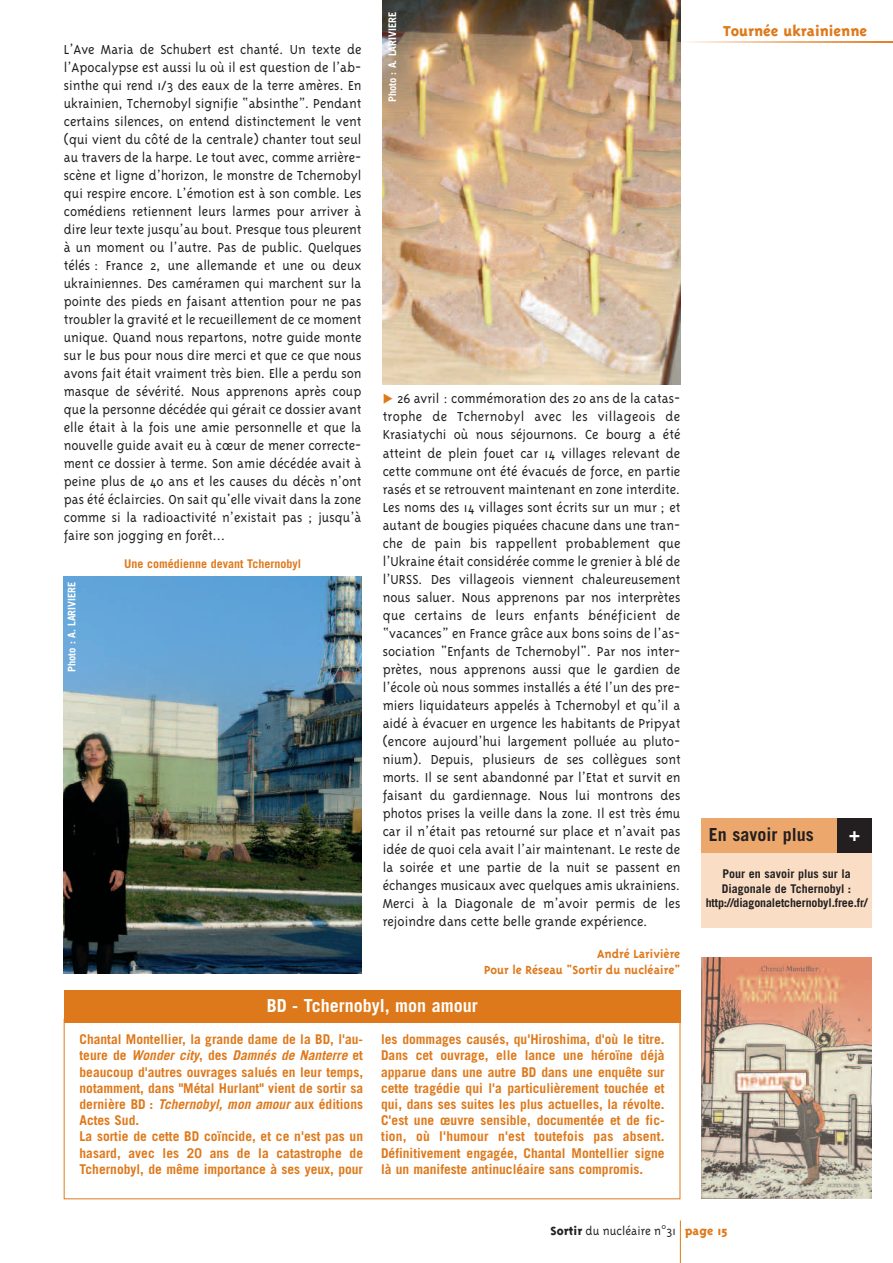
<style>
.page{position:relative;width:893px;height:1263px;background:#fff}
.page>*{position:absolute;margin:0;border:0;box-sizing:border-box;transform-origin:0 0}
.t1{font:700 18px "Trade Gothic";color:#fff}
.t2{font:700 18px "Trade Gothic";color:#231f20}
.t3{font:800 16.5px "Triplex";color:#de791b}
.t4{font:300 15px/18px "Triplex";color:#231f20;text-align:justify}
.t5{font:700 13.5px/16.2px "Trade Gothic";color:#de791b}
.t6{font:700 13.5px/16.2px "Triplex";color:#de791b;text-align:right}
.t7{font:300 13.5px "Triplex";color:#231f20}
.t8{font:700 12px/14.4px "Trade Gothic";color:#231f20;text-align:center}
.t9{font:700 12px "Trade Gothic";color:#de791b}
.t10{font:700 10.5px "Trade Gothic";color:#fff}
.s1{color:#de791b}
.s2{font-style:italic}
.s3{font-weight:800}
.s4{font-family:"Trade Gothic";font-weight:400}
.s5{font-weight:800;color:#de791b}
</style>
<div class="page">
<hr style="left:680px;top:1220px;width:1px;height:43px;background:#de791b">
<svg style="left:680px;top:41px;width:213px;height:2px"></svg>
<div style="left:64px;top:990px;width:617px;height:33px;background:#de791b"></div>
<img style="left:702px;top:958px;width:170px;height:241px">
<img style="left:64px;top:576px;width:297px;height:397px">
<img style="left:383px;top:0;width:297px;height:385px">
<div style="left:701px;top:852px;width:170px;height:75px;background:#f9dec5"></div>
<div style="left:701px;top:819px;width:170px;height:34px;background:#eca76c"></div>
<div style="left:838px;top:819px;width:34px;height:34px;background:#231f20"></div>
<p class="t4" style="left:64px;top:40px;width:299px">L’Ave Maria de Schubert est chanté. Un texte de l’Apocalypse est aussi lu où il est question de l’ab&shy;sinthe qui rend 1/3 des eaux de la terre amères. En ukrainien, Tchernobyl signifie “absinthe”. Pendant certains silences, on entend distinctement le vent (qui vient du côté de la centrale) chanter tout seul au travers de la harpe. Le tout avec, comme arrière&shy;scène et ligne d’horizon, le monstre de Tchernobyl qui respire encore. L’émotion est à son comble. Les comédiens retiennent leurs larmes pour arriver à dire leur texte jusqu’au bout. Presque tous pleurent à un moment ou l’autre. Pas de public. Quelques télés : France 2, une allemande et une ou deux ukrainiennes. Des caméramen qui marchent sur la pointe des pieds en faisant attention pour ne pas troubler la gravité et le recueillement de ce moment unique. Quand nous repartons, notre guide monte sur le bus pour nous dire merci et que ce que nous avons fait était vraiment très bien. Elle a perdu son masque de sévérité. Nous apprenons après coup que la personne décédée qui gérait ce dossier avant elle était à la fois une amie personnelle et que la nouvelle guide avait eu à cœur de mener correcte&shy;ment ce dossier à terme. Son amie décédée avait à peine plus de 40 ans et les causes du décès n’ont pas été éclaircies. On sait qu'elle vivait dans la zone comme si la radioactivité n’existait pas ; jusqu’à faire son jogging en forêt…</p>
<p class="t10" style="left:68px;top:672px;width:92px;rotate:-90deg">Photo : A. LARIVIERE</p>
<p class="t9" style="left:124px;top:559px;width:178px">Une comédienne devant Tchernobyl</p>
<p class="t10" style="left:389px;top:102px;width:92px;rotate:-90deg">Photo : A. LARIVIERE</p>
<p class="t4" style="left:383px;top:389px;width:299px"><span class="s1">◆</span> 26 avril : commémoration des 20 ans de la catas&shy;trophe de Tchernobyl avec les villageois de Krasiatychi où nous séjournons. Ce bourg a été atteint de plein fouet car 14 villages relevant de cette commune ont été évacués de force, en partie rasés et se retrouvent maintenant en zone interdite.<br>Les noms des 14 villages sont écrits sur un mur ; et autant de bougies piquées chacune dans une tran&shy;che de pain bis rappellent probablement que l’Ukraine était considérée comme le grenier à blé de l’URSS. Des villageois viennent chaleureusement nous saluer. Nous apprenons par nos interprètes que certains de leurs enfants bénéficient de “vacances” en France grâce aux bons soins de l’as&shy;sociation "Enfants de Tchernobyl". Par nos inter&shy;prètes, nous apprenons aussi que le gardien de l’école où nous sommes installés a été l’un des pre&shy;miers liquidateurs appelés à Tchernobyl et qu’il a aidé à évacuer en urgence les habitants de Pripyat (encore aujourd’hui largement polluée au pluto&shy;nium). Depuis, plusieurs de ses collègues sont morts. Il se sent abandonné par l’Etat et survit en faisant du gardiennage. Nous lui montrons des photos prises la veille dans la zone. Il est très ému car il n’était pas retourné sur place et n’avait pas idée de quoi cela avait l’air maintenant. Le reste de la soirée et une partie de la nuit se passent en échanges musicaux avec quelques amis ukrainiens.<br>Merci à la Diagonale de m’avoir permis de les rejoindre dans cette belle grande expérience.</p>
<p class="t6" style="left:484px;top:945px;width:198px">André Larivière<br>Pour le Réseau "Sortir du nucléaire"</p>
<p class="t1" style="left:267px;top:998px;width:213px">BD - Tchernobyl, mon amour</p>
<p class="t5" style="left:80px;top:1032px;width:285px">Chantal Montellier, la grande dame de la BD, l'au&shy;teure de <span class="s2">Wonder city</span>, des <span class="s2">Damnés de Nanterre</span> et beaucoup d'autres ouvrages salués en leur temps, notamment, dans "Métal Hurlant" vient de sortir sa dernière BD : <span class="s2">Tchernobyl, mon amour</span> aux éditions Actes Sud.<br>La sortie de cette BD coïncide, et ce n'est pas un hasard, avec les 20 ans de la catastrophe de Tchernobyl, de même importance à ses yeux, pour</p>
<p class="t5" style="left:381px;top:1032px;width:285px;text-align:justify">les dommages causés, qu'Hiroshima, d'où le titre.<br>Dans cet ouvrage, elle lance une héroïne déjà apparue dans une autre BD dans une enquête sur cette tragédie qui l'a particulièrement touchée et qui, dans ses suites les plus actuelles, la révolte.<br>C'est une œuvre sensible, documentée et de fic&shy;tion, où l'humour n'est toutefois pas absent.<br>Définitivement engagée, Chantal Montellier signe là un manifeste antinucléaire sans compromis.</p>
<p class="t3" style="left:723px;top:21px;width:146px">Tournée ukrainienne</p>
<p class="t2" style="left:709px;top:827px;width:106px">En savoir plus</p>
<p class="t1" style="left:849px;top:827px;width:12px">+</p>
<p class="t8" style="left:706px;top:868px;width:163px">Pour en savoir plus sur la<br>Diagonale de Tchernobyl : http://diagonaletchernobyl.free.fr/</p>
<p class="t7" style="left:550px;top:1223px;width:178px"><span class="s3">Sortir</span> du nucléaire n<span class="s4">°</span>31 <span class="s5">page 15</span></p>
</div>
